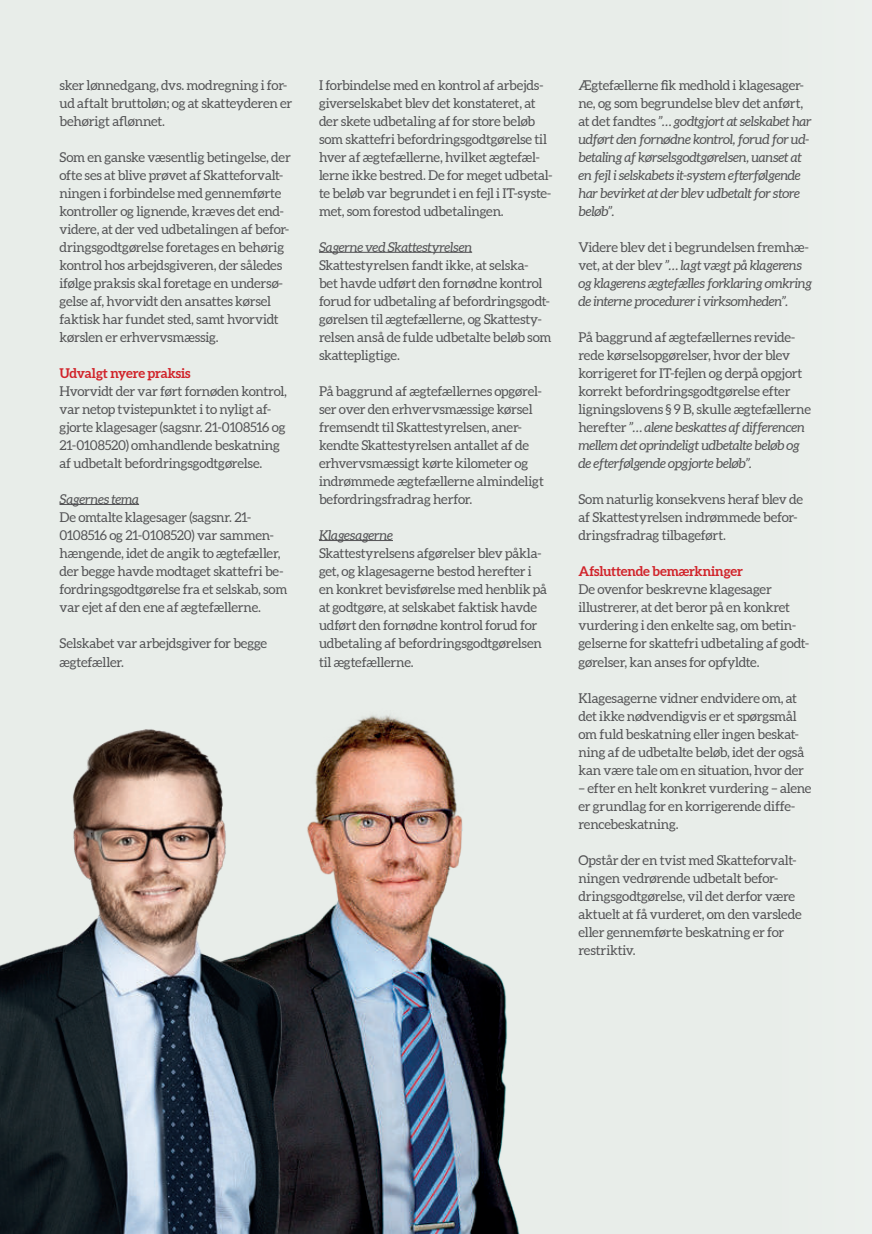
<style>
.page{position:relative;width:872px;height:1234px;background:#fff}
.page>*{position:absolute;margin:0;border:0;box-sizing:border-box;transform-origin:0 0}
.t1{font:13.5px/18px "Aleo";letter-spacing:-.015em;color:#535355}
.t2{font:italic 13.5px/18px "Aleo";letter-spacing:-.02em;color:#535355}
.t3{font:700 13.5px "Aleo";letter-spacing:-.01em;color:#d1232a}
.s1{font-style:normal}
.s2{font-style:italic}
</style>
<div class="page">
<div style="left:0;top:0;width:872px;height:1233px;background:#e8ede9"></div>
<hr style="left:60px;top:504px;width:79px;height:1px;background:#535355">
<hr style="left:319px;top:252px;width:153px;height:1px;background:#535355">
<hr style="left:319px;top:540px;width:74px;height:1px;background:#535355">
<img style="left:323px;top:715px;width:197px;height:518px">
<img style="left:0;top:729px;width:323px;height:504px">
<p class="t1" style="left:60px;top:77px;width:234px">sker lønnedgang, dvs. modregning i for&shy;ud aftalt bruttoløn; og at skatteyderen er behørigt aflønnet.</p>
<p class="t1" style="left:60px;top:149px;width:233px">Som en ganske væsentlig betingelse, der ofte ses at blive prøvet af Skatteforvalt&shy;ningen i forbindelse med gennemførte kontroller og lignende, kræves det end&shy;videre, at der ved udbetalingen af befor&shy;dringsgodtgørelse foretages en behørig kontrol hos arbejdsgiveren, der således ifølge praksis skal foretage en undersø&shy;gelse af, hvorvidt den ansattes kørsel faktisk har fundet sted, samt hvorvidt kørslen er erhvervsmæssig.</p>
<p class="t3" style="left:60px;top:367px;width:132px">Udvalgt nyere praksis</p>
<p class="t1" style="left:60px;top:383px;width:229px">Hvorvidt der var ført fornøden kontrol, var netop tvistepunktet i to nyligt af&shy;gjorte klagesager (sagsnr. 21-0108516 og 21-0108520) omhandlende beskatning af udbetalt befordringsgodtgørelse.</p>
<p class="t2" style="left:60px;top:491px;width:81px">Sagernes tema</p>
<p class="t1" style="left:60px;top:509px;width:229px">De omtalte klagesager (sagsnr. 21- 0108516 og 21-0108520) var sammen&shy;hængende, idet de angik to ægtefæller, der begge havde modtaget skattefri be&shy;fordringsgodtgørelse fra et selskab, som var ejet af den ene af ægtefællerne.</p>
<p class="t1" style="left:60px;top:635px;width:209px">Selskabet var arbejdsgiver for begge ægtefæller.</p>
<p class="t1" style="left:319px;top:77px;width:235px">I forbindelse med en kontrol af arbejds&shy;giverselskabet blev det konstateret, at der skete udbetaling af for store beløb som skattefri befordringsgodtgørelse til hver af ægtefællerne, hvilket ægtefæl&shy;lerne ikke bestred. De for meget udbetal&shy;te beløb var begrundet i en fejl i IT-syste&shy;met, som forestod udbetalingen.</p>
<p class="t2" style="left:319px;top:239px;width:155px">Sagerne ved Skattestyrelsen</p>
<p class="t1" style="left:319px;top:257px;width:234px">Skattestyrelsen fandt ikke, at selska-<br>bet havde udført den fornødne kontrol forud for udbetaling af befordringsgodt&shy;gørelsen til ægtefællerne, og Skattesty&shy;relsen anså de fulde udbetalte beløb som skattepligtige.</p>
<p class="t1" style="left:319px;top:383px;width:226px">På baggrund af ægtefællernes opgørel&shy;ser over den erhvervsmæssige kørsel fremsendt til Skattestyrelsen, aner&shy;kendte Skattestyrelsen antallet af de erhvervsmæssigt kørte kilometer og indrømmede ægtefællerne almindeligt befordringsfradrag herfor.</p>
<p class="t2" style="left:319px;top:527px;width:75px">Klagesagerne</p>
<p class="t1" style="left:319px;top:545px;width:229px">Skattestyrelsens afgørelser blev påkla&shy;get, og klagesagerne bestod herefter i en konkret bevisførelse med henblik på at godtgøre, at selskabet faktisk havde udført den fornødne kontrol forud for udbetaling af befordringsgodtgørelsen til ægtefællerne.</p>
<p class="t2" style="left:578px;top:77px;width:234px"><span class="s1">Ægtefællerne fik medhold i klagesager&shy;ne, og som begrundelse blev det anført, at det fandtes</span> ”… godtgjort at selskabet har udført den fornødne kontrol, forud for ud&shy;betaling af kørselsgodtgørelsen, uanset at en fejl i selskabets it-system efterfølgende har bevirket at der blev udbetalt for store beløb”.</p>
<p class="t2" style="left:578px;top:239px;width:235px"><span class="s1">Videre blev det i begrundelsen fremhæ&shy;vet, at der blev</span> ”… lagt vægt på klagerens og klagerens ægtefælles forklaring omkring de interne procedurer i virksomheden”.</p>
<p class="t1" style="left:578px;top:329px;width:234px">På baggrund af ægtefællernes revide&shy;rede kørselsopgørelser, hvor der blev korrigeret for IT-fejlen og derpå opgjort korrekt befordringsgodtgørelse efter ligningslovens § 9 B, skulle ægtefællerne herefter <span class="s2">”… alene beskattes af differencen mellem det oprindeligt udbetalte beløb og de efterfølgende opgjorte beløb”.</span></p>
<p class="t1" style="left:578px;top:491px;width:226px">Som naturlig konsekvens heraf blev de af Skattestyrelsen indrømmede befor&shy;dringsfradrag tilbageført.</p>
<p class="t3" style="left:578px;top:565px;width:166px">Afsluttende bemærkninger</p>
<p class="t1" style="left:578px;top:581px;width:232px">De ovenfor beskrevne klagesager illustrerer, at det beror på en konkret vurdering i den enkelte sag, om betin&shy;gelserne for skattefri udbetaling af godt&shy;gørelser, kan anses for opfyldte.</p>
<p class="t1" style="left:578px;top:689px;width:227px">Klagesagerne vidner endvidere om, at det ikke nødvendigvis er et spørgsmål om fuld beskatning eller ingen beskat&shy;ning af de udbetalte beløb, idet der også kan være tale om en situation, hvor der</p>
<p class="t1" style="left:578px;top:779px;width:234px">– efter en helt konkret vurdering – alene er grundlag for en korrigerende diffe&shy;rencebeskatning.</p>
<p class="t1" style="left:578px;top:851px;width:225px">Opstår der en tvist med Skatteforvalt&shy;ningen vedrørende udbetalt befor&shy;dringsgodtgørelse, vil det derfor være aktuelt at få vurderet, om den varslede eller gennemførte beskatning er for restriktiv.</p>
</div>
